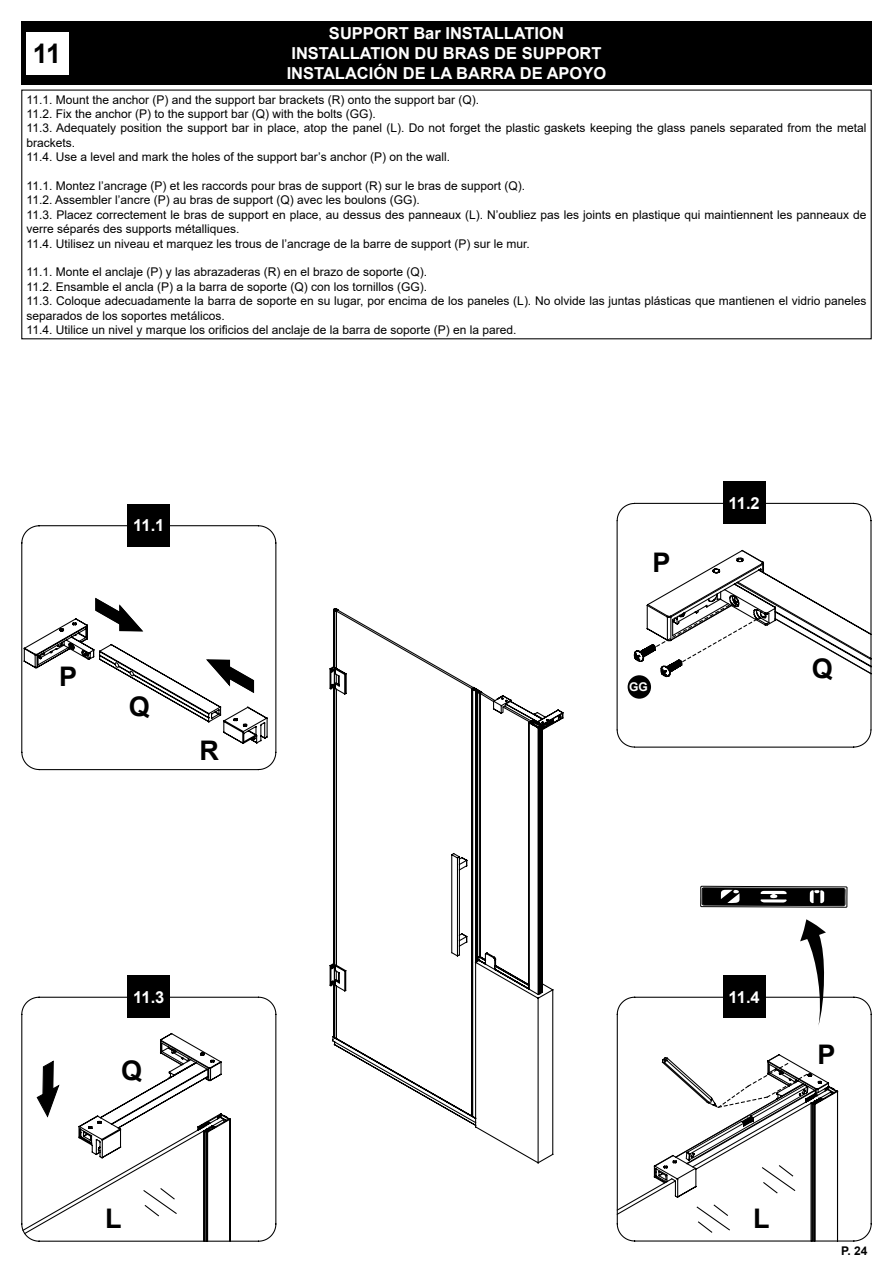
<style>
.page{position:relative;width:893px;height:1263px;background:#fff}
.page>*{position:absolute;margin:0;border:0;box-sizing:border-box;transform-origin:0 0}
.t1{font:700 27px "Arial";color:#000}
.t2{font:700 16.5px "Arial";color:#fff}
.t3{font:12px/14.4px "Arial";color:#000}
.t4{font:700 12px "Arial";color:#000}
.t5{font:700 12px "Arial";color:#fff}
</style>
<div class="page">
<svg style="left:616px;top:996px;width:256px;height:246px"></svg>
<svg style="left:21px;top:525px;width:256px;height:246px"></svg>
<svg style="left:616px;top:502px;width:256px;height:246px"></svg>
<svg style="left:646px;top:549px;width:122px;height:114px"></svg>
<svg style="left:21px;top:996px;width:256px;height:246px"></svg>
<div style="left:21px;top:21px;width:851px;height:64px;background:#000"></div>
<div style="left:26px;top:32px;width:42px;height:42px;background:#fff"></div>
<div style="left:723px;top:482px;width:42px;height:42px;background:#000"></div>
<div style="left:128px;top:975px;width:42px;height:43px;background:#000"></div>
<div style="left:128px;top:504px;width:42px;height:42px;background:#000"></div>
<svg style="left:22px;top:1032px;width:210px;height:210px"></svg>
<svg style="left:23px;top:596px;width:245px;height:149px"></svg>
<div style="left:628px;top:675px;width:23px;height:24px;background:#000;border-radius:50%"></div>
<svg style="left:332px;top:608px;width:232px;height:556px"></svg>
<svg style="left:616px;top:1053px;width:223px;height:189px"></svg>
<svg style="left:700px;top:885px;width:148px;height:142px"></svg>
<p class="t2" style="left:329px;top:22px;width:236px">SUPPORT Bar INSTALLATION</p>
<p class="t2" style="left:291px;top:42px;width:312px">INSTALLATION DU BRAS DE SUPPORT</p>
<p class="t2" style="left:287px;top:62px;width:321px">INSTALACIÓN DE LA BARRA DE APOYO</p>
<p class="t3" style="left:27px;top:92px;width:454px">11.1. Mount the anchor (P) and the support bar brackets (R) onto the support bar (Q).</p>
<p class="t3" style="left:27px;top:107px;width:351px">11.2. Fix the anchor (P) to the support bar (Q) with the bolts (GG).</p>
<p class="t3" style="left:27px;top:121px;width:841px">11.3. Adequately position the support bar in place, atop the panel (L). Do not forget the plastic gaskets keeping the glass panels separated from the metal brackets.</p>
<p class="t3" style="left:27px;top:150px;width:425px">11.4. Use a level and mark the holes of the support bar’s anchor (P) on the wall.</p>
<p class="t3" style="left:27px;top:179px;width:500px">11.1. Montez l’ancrage (P) et les raccords pour bras de support (R) sur le bras de support (Q).</p>
<p class="t3" style="left:27px;top:193px;width:395px">11.2. Assembler l’ancre (P) au bras de support (Q) avec les boulons (GG).</p>
<p class="t3" style="left:27px;top:207px;width:841px">11.3. Placez correctement le bras de support en place, au dessus des panneaux (L). N’oubliez pas les joints en plastique qui maintiennent les panneaux de verre séparés des supports métalliques.</p>
<p class="t3" style="left:27px;top:236px;width:505px">11.4. Utilisez un niveau et marquez les trous de l’ancrage de la barre de support (P) sur le mur.</p>
<p class="t3" style="left:27px;top:265px;width:402px">11.1. Monte el anclaje (P) y las abrazaderas (R) en el brazo de soporte (Q).</p>
<p class="t3" style="left:27px;top:279px;width:402px">11.2. Ensamble el ancla (P) a la barra de soporte (Q) con los tornillos (GG).</p>
<p class="t3" style="left:27px;top:294px;width:841px">11.3. Coloque adecuadamente la barra de soporte en su lugar, por encima de los paneles (L). No olvide las juntas plásticas que mantienen el vidrio paneles separados de los soportes metálicos.</p>
<p class="t3" style="left:27px;top:323px;width:491px">11.4. Utilice un nivel y marque los orificios del anclaje de la barra de soporte (P) en la pared.</p>
<p class="t1" style="left:33px;top:34px;width:30px">11</p>
<p class="t2" style="left:133px;top:514px;width:33px">11.1</p>
<p class="t1" style="left:59px;top:657px;width:20px">P</p>
<p class="t1" style="left:129px;top:688px;width:23px">Q</p>
<p class="t1" style="left:199px;top:731px;width:21px">R</p>
<p class="t1" style="left:652px;top:544px;width:20px">P</p>
<p class="t5" style="left:629px;top:678px;width:20px">GG</p>
<p class="t2" style="left:728px;top:491px;width:33px">11.2</p>
<p class="t1" style="left:812px;top:649px;width:23px">Q</p>
<p class="t2" style="left:133px;top:985px;width:33px">11.3</p>
<p class="t2" style="left:728px;top:985px;width:33px">11.4</p>
<p class="t1" style="left:121px;top:1051px;width:23px">Q</p>
<p class="t1" style="left:817px;top:1035px;width:20px">P</p>
<p class="t1" style="left:105px;top:1200px;width:18px">L</p>
<p class="t1" style="left:753px;top:1200px;width:18px">L</p>
<p class="t4" style="left:841px;top:1242px;width:28px">P. 24</p>
</div>
